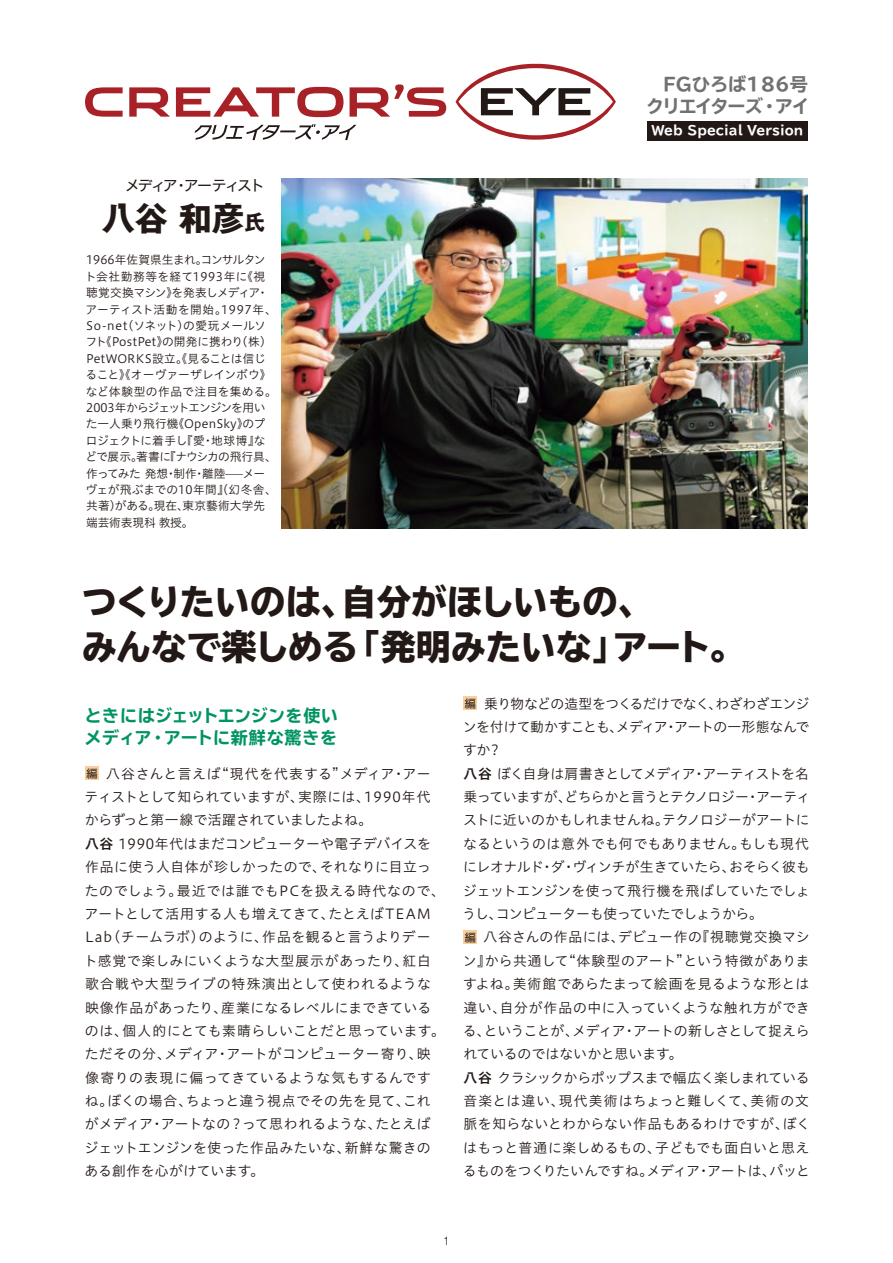
<style>
.page{position:relative;width:893px;height:1263px;background:#fff}
.page>*{position:absolute;margin:0;border:0;box-sizing:border-box;transform-origin:0 0}
.t1{font:800 35.1px/45.8px "TBUD Go Std";color:#221815}
.t2{font:700 33px "Gothic MB101 Pro";color:#221815}
.t3{font:700 expanded 18px/22.4px "TBUD Go Std";letter-spacing:-.01em;color:#727171;text-align:right}
.t4{font:700 expanded 16.95px/21.3px "TBUD Go Std";letter-spacing:.015em;color:#009463}
.t5{font:14.85px "Hira Kaku Std N W4";letter-spacing:-.125em;color:#221815}
.t6{font:13.8px/23.4px "Hiragino UD Sans Std W3";letter-spacing:.005em;color:#221815}
.t7{font:700 expanded 12.75px "TBUD Go Std";color:#fff}
.t8{font:11.7px/16.4px "Hiragino UD Sans Std N W3";letter-spacing:.005em;color:#221815}
.t9{font:300 10.65px "Gothic MB101 Pro";color:#221815}
.s1{font-size:20.4px}
.s2{font-family:"Hiragino UD Sans Std W4";font-size:11.7px}
.s3{font-family:"Hiragino UD Sans Std W6"}
</style>
<div class="page">
<div style="left:85px;top:766px;width:14px;height:14px;background:#face9d"></div>
<div style="left:463px;top:696px;width:14px;height:14px;background:#face9d"></div>
<div style="left:463px;top:930px;width:14px;height:14px;background:#face9d"></div>
<img style="left:281px;top:178px;width:527px;height:350px">
<div style="left:647px;top:121px;width:161px;height:19px;background:#221815"></div>
<svg style="left:85px;top:87px;width:38px;height:30px"></svg>
<svg style="left:129px;top:87px;width:41px;height:30px"></svg>
<svg style="left:176px;top:87px;width:167px;height:30px"></svg>
<svg style="left:350px;top:84px;width:96px;height:33px"></svg>
<svg style="left:455px;top:64px;width:161px;height:76px"></svg>
<svg style="left:195px;top:124px;width:161px;height:16px"></svg>
<h3 class="t3" style="left:646px;top:74px;width:165px">FGひろば186号クリエイターズ・アイ</h3>
<p class="t5" style="left:125px;top:174px;width:142px">メディア・アーティスト</p>
<h2 class="t2" style="left:102px;top:191px;width:165px">八谷 和彦<span class="s1">氏</span></h2>
<p class="t8" style="left:85px;top:251px;width:193px">1966年佐賀県生まれ。コンサルタント会社勤務等を経て1993年に《視聴覚交換マシン》を発表しメディア・アーティスト活動を開始。1997年、<br>So-net（ソネット）の愛玩メールソフト《PostPet》の開発に携わり（株）<br>PetWORKS設立。《見ることは信じること》《オーヴァーザレインボウ》など体験型の作品で注目を集める。<br>2003年からジェットエンジンを用いた一人乗り飛行機《OpenSky》のプロジェクトに着手し『愛・地球博』などで展示。著書に『ナウシカの飛行具、作ってみた 発想・制作・離陸—メーヴェが飛ぶまでの10年間』（幻冬舎、共著）がある。現在、東京藝術大学先端芸術表現科 教授。</p>
<p class="t7" style="left:652px;top:123px;width:153px">Web Special Version</p>
<h1 class="t1" style="left:82px;top:579px;width:664px">つくりたいのは、自分がほしいもの、<br>みんなで楽しめる「発明みたいな」アート。</h1>
<p class="t4" style="left:85px;top:706px;width:255px">ときにはジェットエンジンを使いメディア・アートに新鮮な驚きを</p>
<p class="t6" style="left:84px;top:761px;width:363px"><span class="s2">編</span> 八谷さんと言えば“現代を代表する”メディア・アーティストとして知られていますが、実際には、1990年代からずっと第一線で活躍されていましたよね。<br><span class="s3">八谷</span> 1990年代はまだコンピューターや電子デバイスを作品に使う人自体が珍しかったので、それなりに目立ったのでしょう。最近では誰でもPCを扱える時代なので、アートとして活用する人も増えてきて、たとえばTEAM<br>Lab（チームラボ）のように、作品を観ると言うよりデート感覚で楽しみにいくような大型展示があったり、紅白歌合戦や大型ライブの特殊演出として使われるような映像作品があったり、産業になるレベルにまできているのは、個人的にとても素晴らしいことだと思っています。ただその分、メディア・アートがコンピューター寄り、映像寄りの表現に偏ってきているような気もするんですね。ぼくの場合、ちょっと違う視点でその先を見て、これがメディア・アートなの？って思われるような、たとえばジェットエンジンを使った作品みたいな、新鮮な驚きのある創作を心がけています。</p>
<p class="t6" style="left:463px;top:691px;width:349px"><span class="s2">編</span> 乗り物などの造型をつくるだけでなく、わざわざエンジンを付けて動かすことも、メディア・アートの一形態なんですか？<br><span class="s3">八谷</span> ぼく自身は肩書きとしてメディア・アーティストを名乗っていますが、どちらかと言うとテクノロジー・アーティストに近いのかもしれませんね。テクノロジーがアートになるというのは意外でも何でもありません。もしも現代にレオナルド・ダ・ヴィンチが生きていたら、おそらく彼もジェットエンジンを使って飛行機を飛ばしていたでしょうし、コンピューターも使っていたでしょうから。<br><span class="s2">編</span> 八谷さんの作品には、デビュー作の『視聴覚交換マシン』から共通して“体験型のアート”という特徴がありますよね。美術館であらたまって絵画を見るような形とは違い、自分が作品の中に入っていくような触れ方ができる、ということが、メディア・アートの新しさとして捉えられているのではないかと思います。<br><span class="s3">八谷</span> クラシックからポップスまで幅広く楽しまれている音楽とは違い、現代美術はちょっと難しくて、美術の文脈を知らないとわからない作品もあるわけですが、ぼくはもっと普通に楽しめるもの、子どもでも面白いと思えるものをつくりたいんですね。メディア・アートは、パッと</p>
<p class="t9" style="left:443px;top:1232px;width:9px">1</p>
</div>
